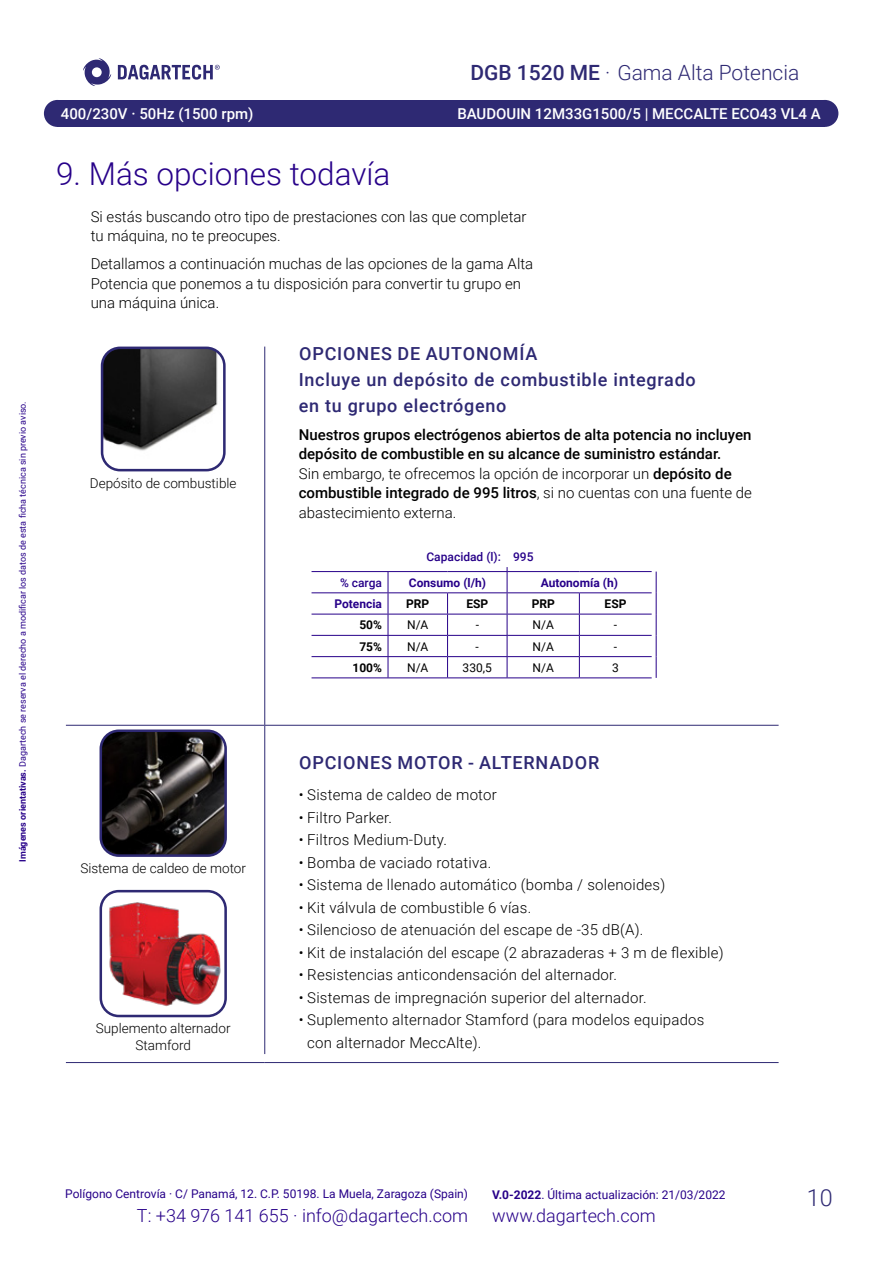
<style>
.page{position:relative;width:893px;height:1263px;background:#fff}
.page>*{position:absolute;margin:0;border:0;box-sizing:border-box;transform-origin:0 0}
.t1{font:300 31.5px "Roboto";color:#270089}
.t2{font:300 23.4px "Roboto";color:#2e2973}
.t3{font:300 21px "Roboto";color:#2e2973}
.t4{font:500 18px/25.8px "Roboto";letter-spacing:.04em;color:#2e2973}
.t5{font:300 18px "Roboto";color:#270089}
.t6{font:300 15px/19.5px "Roboto";letter-spacing:.015em;color:#000}
.t7{font:500 15px/19.5px "Roboto";color:#000}
.t8{font:500 15px "Roboto";color:#fff}
.t9{font:300 13.5px/16.2px "Roboto";color:#000;text-align:center}
.t10{font:12px "Roboto";color:#270089}
.t11{font:700 12px "Roboto";color:#270089}
.t12{font:12px "Roboto";color:#000}
.t13{font:500 12px "Roboto";color:#270089}
.t14{font:700 12px "Roboto";color:#000}
.t15{font:9px "Roboto";color:#270089}
.s1{font-weight:700}
.s2{font-weight:500}
.s3{font-weight:300}
</style>
<div class="page">
<div style="left:57px;top:100px;width:768px;height:27px;background:#2e2973"></div>
<div style="left:44px;top:100px;width:27px;height:27px;background:#2e2973;border-radius:50%"></div>
<div style="left:811px;top:100px;width:27px;height:27px;background:#2e2973;border-radius:50%"></div>
<svg style="left:83px;top:58px;width:28px;height:28px"></svg>
<svg style="left:118px;top:65px;width:102px;height:15px"></svg>
<hr style="left:264px;top:347px;width:1px;height:378px;background:#2e2973">
<hr style="left:66px;top:1062px;width:199px;height:1px;background:#2e2973">
<hr style="left:265px;top:1062px;width:514px;height:1px;background:#2e2973">
<hr style="left:264px;top:726px;width:1px;height:328px;background:#2e2973">
<hr style="left:66px;top:725px;width:199px;height:1px;background:#2e2973">
<hr style="left:265px;top:725px;width:514px;height:1px;background:#2e2973">
<img style="left:102px;top:348px;width:120px;height:122px">
<div style="left:101px;top:347px;width:125px;height:124px;border:3px solid #2e2973;border-radius:18px"></div>
<hr style="left:312px;top:571px;width:76px;height:1px;background:#270089">
<hr style="left:388px;top:571px;width:60px;height:1px;background:#270089">
<hr style="left:448px;top:571px;width:59px;height:1px;background:#270089">
<hr style="left:507px;top:571px;width:72px;height:1px;background:#270089">
<hr style="left:579px;top:571px;width:73px;height:1px;background:#270089">
<hr style="left:312px;top:592px;width:76px;height:1px;background:#270089">
<hr style="left:388px;top:592px;width:60px;height:1px;background:#270089">
<hr style="left:448px;top:592px;width:59px;height:1px;background:#270089">
<hr style="left:507px;top:592px;width:72px;height:1px;background:#270089">
<hr style="left:579px;top:592px;width:73px;height:1px;background:#270089">
<hr style="left:312px;top:614px;width:76px;height:1px;background:#270089">
<hr style="left:388px;top:614px;width:60px;height:1px;background:#270089">
<hr style="left:448px;top:614px;width:59px;height:1px;background:#270089">
<hr style="left:507px;top:614px;width:72px;height:1px;background:#270089">
<hr style="left:579px;top:614px;width:73px;height:1px;background:#270089">
<hr style="left:312px;top:635px;width:76px;height:1px;background:#270089">
<hr style="left:388px;top:635px;width:60px;height:1px;background:#270089">
<hr style="left:448px;top:635px;width:59px;height:1px;background:#270089">
<hr style="left:507px;top:635px;width:72px;height:1px;background:#270089">
<hr style="left:579px;top:635px;width:73px;height:1px;background:#270089">
<hr style="left:312px;top:656px;width:76px;height:1px;background:#270089">
<hr style="left:388px;top:656px;width:60px;height:1px;background:#270089">
<svg style="left:388px;top:572px;width:1px;height:105px"></svg>
<hr style="left:448px;top:656px;width:59px;height:1px;background:#270089">
<svg style="left:447px;top:593px;width:1px;height:84px"></svg>
<hr style="left:507px;top:656px;width:72px;height:1px;background:#270089">
<hr style="left:579px;top:656px;width:73px;height:1px;background:#270089">
<svg style="left:579px;top:593px;width:1px;height:84px"></svg>
<svg style="left:656px;top:572px;width:1px;height:106px"></svg>
<hr style="left:312px;top:677px;width:76px;height:1px;background:#270089">
<hr style="left:388px;top:677px;width:60px;height:1px;background:#270089">
<hr style="left:448px;top:677px;width:59px;height:1px;background:#270089">
<hr style="left:507px;top:677px;width:72px;height:1px;background:#270089">
<hr style="left:579px;top:677px;width:73px;height:1px;background:#270089">
<svg style="left:507px;top:567px;width:1px;height:110px"></svg>
<img style="left:101px;top:733px;width:122px;height:120px">
<div style="left:100px;top:729px;width:127px;height:128px;border:3px solid #2e2973;border-radius:18px"></div>
<img style="left:104px;top:900px;width:119px;height:109px">
<div style="left:100px;top:890px;width:127px;height:127px;border:3px solid #2e2973;border-radius:18px"></div>
<p class="t15" style="left:16px;top:862px;width:462px;rotate:-90deg"><span class="s1">Imágenes orientativas.</span> Dagartech se reserva el derecho a modificar los datos de esta ficha técnica sin previo aviso.</p>
<h3 class="t3" style="left:470px;top:57px;width:330px"><span class="s2">DGB 1520 ME</span> · Gama Alta Potencia</h3>
<p class="t8" style="left:61px;top:103px;width:194px">400/230V · 50Hz (1500 rpm)</p>
<p class="t8" style="left:457px;top:104px;width:365px">BAUDOUIN 12M33G1500/5 | MECCALTE ECO43 VL4 A</p>
<h1 class="t1" style="left:56px;top:152px;width:336px">9. Más opciones todavía</h1>
<p class="t6" style="left:91px;top:206px;width:437px">Si estás buscando otro tipo de prestaciones con las que completar tu máquina, no te preocupes.</p>
<p class="t6" style="left:91px;top:254px;width:444px">Detallamos a continuación muchas de las opciones de la gama Alta<br>Potencia que ponemos a tu disposición para convertir tu grupo en una máquina única.</p>
<p class="t9" style="left:90px;top:474px;width:148px">Depósito de combustible</p>
<p class="t9" style="left:80px;top:860px;width:167px">Sistema de caldeo de motor</p>
<p class="t9" style="left:96px;top:1020px;width:136px">Suplemento alternador<br>Stamford</p>
<p class="t4" style="left:299px;top:340px;width:399px">OPCIONES DE AUTONOMÍA<br>Incluye un depósito de combustible integrado en tu grupo electrógeno</p>
<p class="t7" style="left:299px;top:424px;width:455px">Nuestros grupos electrógenos abiertos de alta potencia no incluyen depósito de combustible en su alcance de suministro estándar.<br><span class="s3">Sin embargo, te ofrecemos la opción de incorporar un</span> depósito de combustible integrado de 995 litros<span class="s3">, si no cuentas con una fuente de abastecimiento externa.</span></p>
<p class="t13" style="left:426px;top:548px;width:109px">Capacidad (l): 995</p>
<p class="t13" style="left:340px;top:574px;width:43px">% carga</p>
<p class="t11" style="left:409px;top:574px;width:79px">Consumo (l/h)</p>
<p class="t11" style="left:541px;top:574px;width:79px">Autonomía (h)</p>
<p class="t11" style="left:334px;top:595px;width:49px">Potencia</p>
<p class="t14" style="left:406px;top:595px;width:25px">PRP</p>
<p class="t14" style="left:466px;top:595px;width:23px">ESP</p>
<p class="t14" style="left:532px;top:595px;width:25px">PRP</p>
<p class="t14" style="left:605px;top:595px;width:23px">ESP</p>
<p class="t14" style="left:359px;top:616px;width:24px">50%</p>
<p class="t12" style="left:407px;top:616px;width:23px">N/A</p>
<p class="t12" style="left:476px;top:616px;width:5px">-</p>
<p class="t12" style="left:533px;top:616px;width:23px">N/A</p>
<p class="t12" style="left:614px;top:616px;width:5px">-</p>
<p class="t14" style="left:359px;top:638px;width:24px">75%</p>
<p class="t12" style="left:407px;top:638px;width:23px">N/A</p>
<p class="t12" style="left:476px;top:638px;width:5px">-</p>
<p class="t12" style="left:533px;top:638px;width:23px">N/A</p>
<p class="t12" style="left:614px;top:638px;width:5px">-</p>
<p class="t14" style="left:352px;top:659px;width:31px">100%</p>
<p class="t12" style="left:407px;top:659px;width:23px">N/A</p>
<p class="t12" style="left:463px;top:659px;width:31px">330,5</p>
<p class="t12" style="left:533px;top:659px;width:23px">N/A</p>
<p class="t12" style="left:612px;top:659px;width:8px">3</p>
<p class="t4" style="left:299px;top:748px;width:302px">OPCIONES MOTOR - ALTERNADOR</p>
<p class="t6" style="left:299px;top:784px;width:200px">• Sistema de caldeo de motor</p>
<p class="t6" style="left:299px;top:807px;width:95px">• Filtro Parker.</p>
<p class="t6" style="left:299px;top:829px;width:150px">• Filtros Medium-Duty.</p>
<p class="t6" style="left:299px;top:852px;width:194px">• Bomba de vaciado rotativa.</p>
<p class="t6" style="left:299px;top:874px;width:368px">• Sistema de llenado automático (bomba / solenoides)</p>
<p class="t6" style="left:299px;top:897px;width:234px">• Kit válvula de combustible 6 vías.</p>
<p class="t6" style="left:299px;top:919px;width:346px">• Silencioso de atenuación del escape de -35 dB(A).</p>
<p class="t6" style="left:299px;top:942px;width:426px">• Kit de instalación del escape (2 abrazaderas + 3 m de flexible)</p>
<p class="t6" style="left:299px;top:964px;width:320px">• Resistencias anticondensación del alternador.</p>
<p class="t6" style="left:299px;top:987px;width:349px">• Sistemas de impregnación superior del alternador.</p>
<p class="t6" style="left:307px;top:1008px;width:399px;line-height:22.5px;text-indent:-9px">• Suplemento alternador Stamford (para modelos equipados con alternador MeccAlte).</p>
<p class="t10" style="left:65px;top:1185px;width:404px">Polígono Centrovía · C/ Panamá, 12. C.P. 50198. La Muela, Zaragoza (Spain)</p>
<p class="t5" style="left:137px;top:1203px;width:333px">T: +34 976 141 655 · info@dagartech.com</p>
<p class="t5" style="left:492px;top:1203px;width:165px">www.dagartech.com</p>
<p class="t10" style="left:492px;top:1186px;width:235px"><span class="s1">V.0-2022</span>. Última actualización: 21/03/2022</p>
<h2 class="t2" style="left:807px;top:1182px;width:27px">10</h2>
</div>
